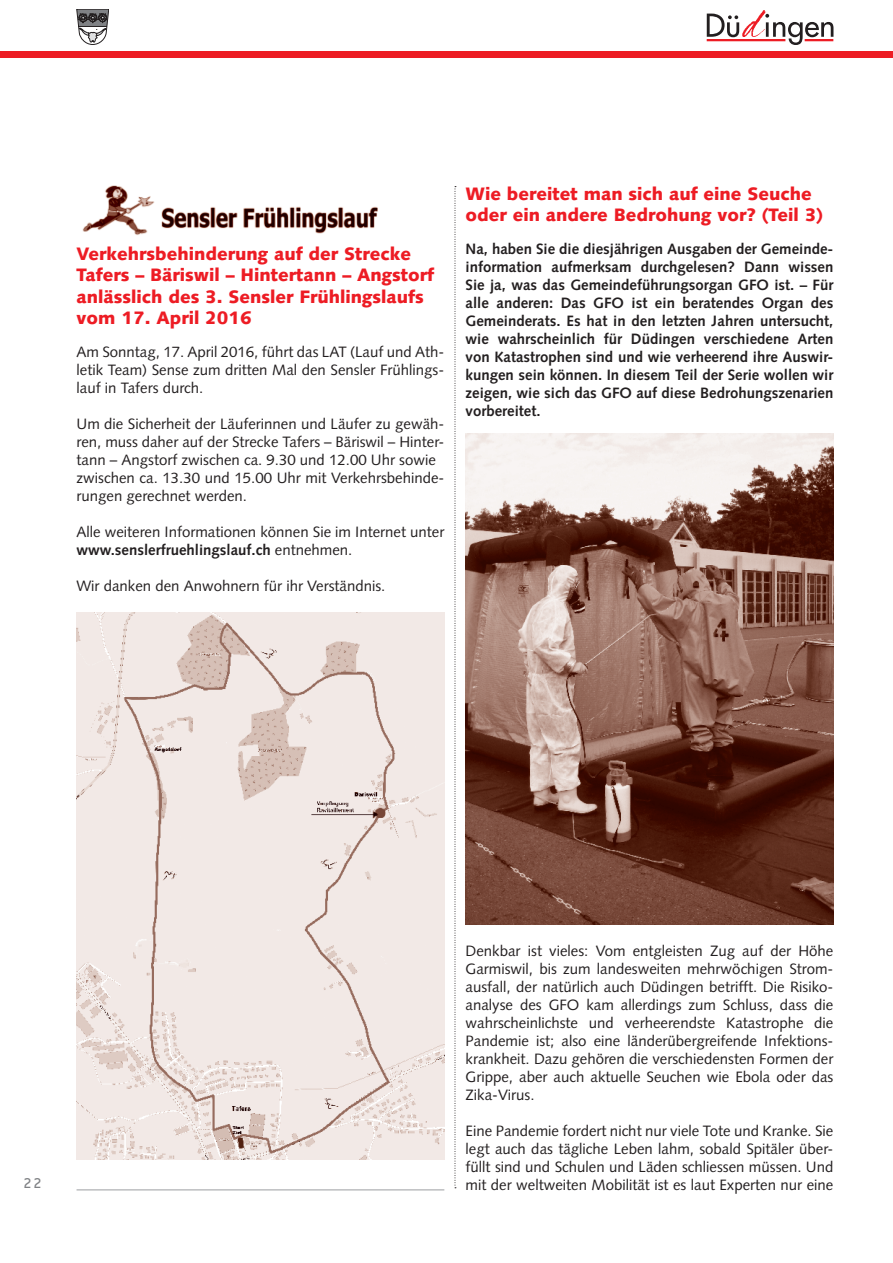
<style>
.page{position:relative;width:893px;height:1263px;background:#fff}
.page>*{position:absolute;margin:0;border:0;box-sizing:border-box;transform-origin:0 0}
.t1{font:900 18px/21px "Syntax";color:#ed1c24}
.t2{font:15px/18px "Syntax";color:#231f20;text-align:justify}
.t3{font:700 15px/18px "Syntax";color:#231f20}
.t4{font:13.5px "OCRB";color:#808285}
.s1{font-weight:700}
</style>
<div class="page">
<div style="left:0;top:51px;width:893px;height:7px;background:#ed1c24"></div>
<svg style="left:77px;top:9px;width:32px;height:36px"></svg>
<svg style="left:707px;top:14px;width:32px;height:23px"></svg>
<svg style="left:765px;top:14px;width:68px;height:31px"></svg>
<img style="left:742px;top:10px;width:24px;height:27px">
<hr style="left:707px;top:39px;width:78px;height:2px;background:#ed1c24">
<hr style="left:77px;top:1189px;width:367px;height:1px;background:#bcbec0">
<img style="left:77px;top:612px;width:367px;height:548px">
<img style="left:82px;top:185px;width:296px;height:50px">
<img style="left:466px;top:434px;width:367px;height:490px">
<svg style="left:455px;top:186px;width:1px;height:1002px"></svg>
<p class="t1" style="left:77px;top:244px;width:359px">Verkehrsbehinderung auf der Strecke Tafers – Bäriswil – Hintertann – Angstorf anlässlich des 3. Sensler Frühlingslaufs vom 17. April 2016</p>
<p class="t2" style="left:77px;top:342px;width:369px">Am Sonntag, 17. April 2016, führt das LAT (Lauf und Ath&shy;letik Team) Sense zum dritten Mal den Sensler Frühlings&shy;lauf in Tafers durch.</p>
<p class="t2" style="left:77px;top:414px;width:369px;text-align:left">Um die Sicherheit der Läuferinnen und Läufer zu gewäh&shy;ren, muss daher auf der Strecke Tafers – Bäriswil – Hinter&shy;tann – Angstorf zwischen ca. 9.30 und 12.00 Uhr sowie zwischen ca. 13.30 und 15.00 Uhr mit Verkehrsbehinde&shy;rungen gerechnet werden.</p>
<p class="t2" style="left:77px;top:522px;width:369px">Alle weiteren Informationen können Sie im Internet unter <span class="s1">www.senslerfruehlingslauf.ch</span> entnehmen.</p>
<p class="t2" style="left:77px;top:576px;width:310px">Wir danken den Anwohnern für ihr Verständnis.</p>
<p class="t1" style="left:466px;top:183px;width:359px">Wie bereitet man sich auf eine Seuche oder ein andere Bedrohung vor? (Teil 3)</p>
<p class="t3" style="left:466px;top:240px;width:369px">Na, haben Sie die diesjährigen Ausgaben der Gemeinde&shy;information aufmerksam durchgelesen? Dann wissen Sie ja, was das Gemeindeführungsorgan GFO ist. – Für alle anderen: Das GFO ist ein beratendes Organ des Gemeinderats. Es hat in den letzten Jahren untersucht, wie wahrscheinlich für Düdingen verschiedene Arten von Katastrophen sind und wie verheerend ihre Auswir&shy;kungen sein können. In diesem Teil der Serie wollen wir zeigen, wie sich das GFO auf diese Bedrohungszenarien vorbereitet.</p>
<p class="t4" style="left:23px;top:1176px;width:21px">22</p>
<p class="t2" style="left:466px;top:942px;width:369px">Denkbar ist vieles: Vom entgleisten Zug auf der Höhe Garmiswil, bis zum landesweiten mehrwöchigen Strom&shy;ausfall, der natürlich auch Düdingen betrifft. Die Risiko&shy;analyse des GFO kam allerdings zum Schluss, dass die wahrscheinlichste und verheerendste Katastrophe die Pandemie ist; also eine länderübergreifende Infektions&shy;krankheit. Dazu gehören die verschiedensten Formen der Grippe, aber auch aktuelle Seuchen wie Ebola oder das Zika-Virus.</p>
<p class="t2" style="left:466px;top:1122px;width:369px">Eine Pandemie fordert nicht nur viele Tote und Kranke. Sie legt auch das tägliche Leben lahm, sobald Spitäler über&shy;füllt sind und Schulen und Läden schliessen müssen. Und mit der weltweiten Mobilität ist es laut Experten nur eine</p>
</div>
